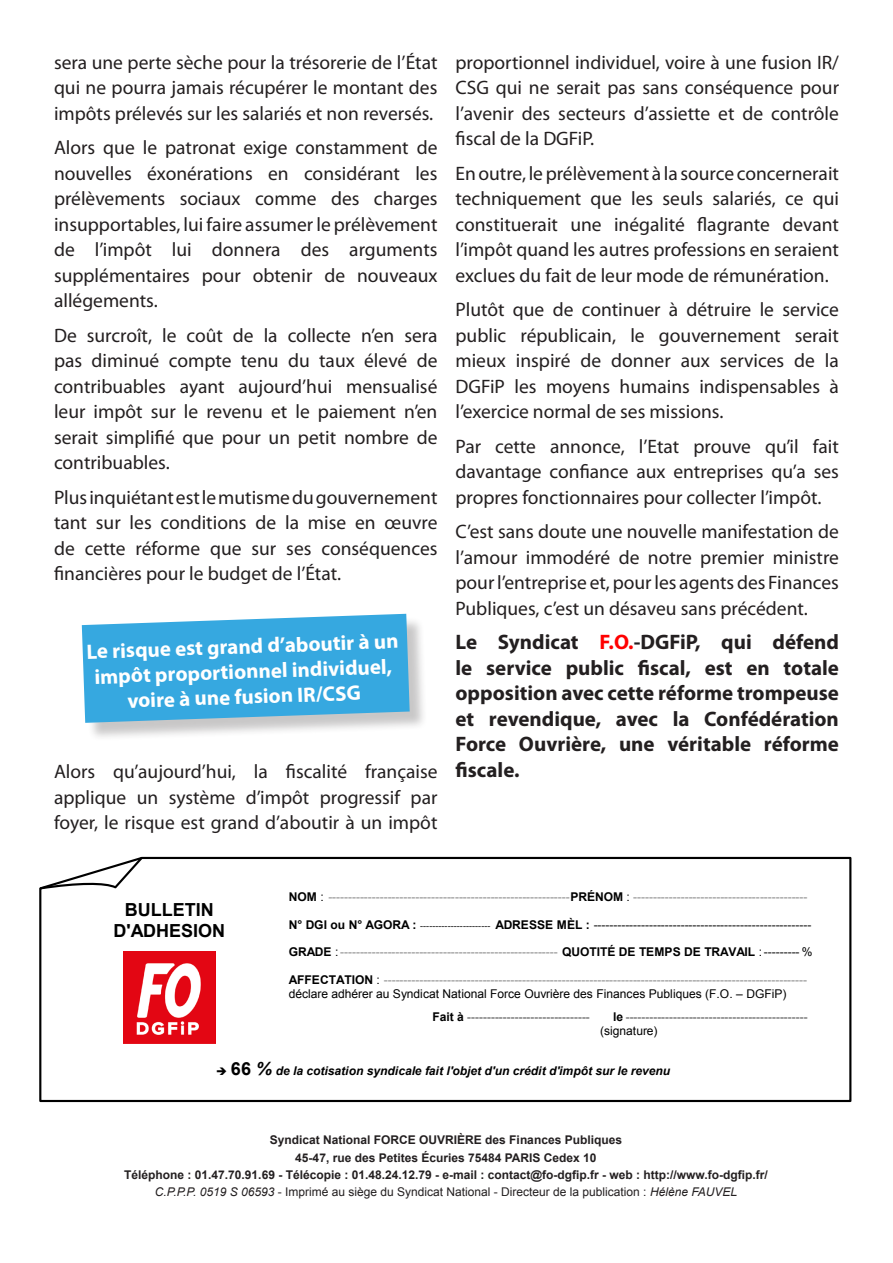
<style>
.page{position:relative;width:893px;height:1263px;background:#fff}
.page>*{position:absolute;margin:0;border:0;box-sizing:border-box;transform-origin:0 0}
.t1{font:700 21px/25.5px "Myriad Pro";color:#231f20;text-align:justify}
.Body_Text{font:700 21px/25.2px "Myriad Pro";color:#fff;text-align:center}
.Body_Text_2{font:19.5px/25.5px "Myriad Pro";color:#231f20;text-align:justify}
.t2{font:700 18px/20.7px "Arial";color:#000;text-align:center}
.t3{font:12px/14.1px "Arial";letter-spacing:-.005em;color:#808080}
.Titre_2{font:700 12px "Arial";color:#231f20}
.t4{font:12px "Arial";color:#000}
.t5{font:700 12px/13.8px "Arial";letter-spacing:.005em;color:#808080}
.t6{font:12px "Arial";color:#231f20}
.t7{font:italic 700 12px "Arial";color:#000}
.Titre_3{font:700 12px "Arial";color:#231f20}
.s1{color:#f00}
.s2{font-weight:700;color:#000}
.s3{color:#000}
.s4{font-weight:700}
.s5{font-size:9px}
.s6{font-weight:400;color:#000}
.s7{font-style:normal;font-size:18px}
.s8{font-size:18px}
.s9{font-style:italic}
</style>
<div class="page">
<div style="left:85px;top:616px;width:343px;height:125px;background:#231f20;opacity:.25"></div>
<svg style="left:82px;top:614px;width:328px;height:109px"></svg>
<svg style="left:39px;top:857px;width:813px;height:246px"></svg>
<svg style="left:39px;top:857px;width:106px;height:34px"></svg>
<img style="left:123px;top:951px;width:92px;height:92px">
<p class="Body_Text_2" style="left:54px;top:49px;width:385px">sera une perte sèche pour la trésorerie de l’État qui ne pourra jamais récupérer le montant des impôts prélevés sur les salariés et non reversés.</p>
<p class="Body_Text_2" style="left:54px;top:135px;width:385px">Alors que le patronat exige constamment de nouvelles éxonérations en considérant les prélèvements sociaux comme des charges insupportables, lui faire assumer le prélèvement de l’impôt lui donnera des arguments supplémentaires pour obtenir de nouveaux allégements.</p>
<p class="Body_Text_2" style="left:54px;top:322px;width:385px">De surcroît, le coût de la collecte n’en sera pas diminué compte tenu du taux élevé de contribuables ayant aujourd’hui mensualisé leur impôt sur le revenu et le paiement n’en serait simplifié que pour un petit nombre de contribuables.</p>
<p class="Body_Text_2" style="left:54px;top:484px;width:385px">Plus inquiétant est le mutisme du gouvernement tant sur les conditions de la mise en œuvre de cette réforme que sur ses conséquences financières pour le budget de l’État.</p>
<p class="Body_Text" style="left:86px;top:638px;width:314px;rotate:-2deg">Le risque est grand d’aboutir à un impôt proportionnel individuel, voire à une fusion IR/CSG</p>
<p class="Body_Text_2" style="left:54px;top:759px;width:385px">Alors qu’aujourd’hui, la fiscalité française applique un système d’impôt progressif par foyer, le risque est grand d’aboutir à un impôt</p>
<p class="Body_Text_2" style="left:455px;top:49px;width:385px">proportionnel individuel, voire à une fusion IR/ CSG qui ne serait pas sans conséquence pour l’avenir des secteurs d’assiette et de contrôle fiscal de la DGFiP.</p>
<p class="Body_Text_2" style="left:455px;top:160px;width:385px">En outre, le prélèvement à la source concernerait techniquement que les seuls salariés, ce qui constituerait une inégalité flagrante devant l’impôt quand les autres professions en seraient exclues du fait de leur mode de rémunération.</p>
<p class="Body_Text_2" style="left:455px;top:297px;width:385px">Plutôt que de continuer à détruire le service public républicain, le gouvernement serait mieux inspiré de donner aux services de la DGFiP les moyens humains indispensables à l’exercice normal de ses missions.</p>
<p class="Body_Text_2" style="left:455px;top:433px;width:385px">Par cette annonce, l’Etat prouve qu’il fait davantage confiance aux entreprises qu’a ses propres fonctionnaires pour collecter l’impôt.</p>
<p class="Body_Text_2" style="left:455px;top:519px;width:385px">C’est sans doute une nouvelle manifestation de l’amour immodéré de notre premier ministre pour l’entreprise et, pour les agents des Finances Publiques, c’est un désaveu sans précédent.</p>
<p class="t1" style="left:455px;top:629px;width:385px">Le Syndicat <span class="s1">F.O.</span>-DGFiP, qui défend le service public fiscal, est en totale opposition avec cette réforme trompeuse et revendique, avec la Confédération Force Ouvrière, une véritable réforme fiscale.</p>
<p class="t3" style="left:289px;top:890px;width:520px"><span class="s2">NOM</span> <span class="s3">:</span> -------------------------------------------------------------<span class="s2">PRÉNOM</span> <span class="s3">:</span> --------------------------------------------</p>
<p class="t4" style="left:289px;top:917px;width:524px"><span class="s4">N° DGI ou N° AGORA :</span> <span class="s5">-----------------------</span> <span class="s4">ADRESSE MÈL :</span> -------------------------------------------------------</p>
<p class="t3" style="left:289px;top:945px;width:525px"><span class="s2">GRADE</span> <span class="s3">:</span> ------------------------------------------------------- <span class="s2">QUOTITÉ DE TEMPS DE TRAVAIL</span> <span class="s3">: --------- %</span></p>
<p class="t3" style="left:289px;top:973px;width:520px"><span class="s2">AFFECTATION</span> <span class="s3">:</span> ----------------------------------------------------------------------------------------------------------- <span class="s3">déclare adhérer au Syndicat National Force Ouvrière des Finances Publiques (F.O. – DGFiP)</span></p>
<p class="t5" style="left:432px;top:1010px;width:159px"><span class="s3">Fait à</span> -------------------------------</p>
<p class="t5" style="left:600px;top:1010px;width:209px;text-indent:13px"><span class="s3">le</span> ---------------------------------------------- <span class="s6">(signature)</span></p>
<p class="t7" style="left:216px;top:1063px;width:456px">➔ <span class="s7">66</span> <span class="s8">%</span> de la cotisation syndicale fait l'objet d'un crédit d'impôt sur le revenu</p>
<p class="t2" style="left:113px;top:900px;width:113px">BULLETIN<br>D'ADHESION</p>
<p class="Titre_3" style="left:270px;top:1132px;width:354px">Syndicat National FORCE OUVRIÈRE des Finances Publiques</p>
<p class="Titre_2" style="left:295px;top:1149px;width:303px">45-47, rue des Petites Écuries 75484 PARIS Cedex 10</p>
<p class="Titre_2" style="left:124px;top:1166px;width:645px">Téléphone : 01.47.70.91.69 - Télécopie : 01.48.24.12.79 - e-mail : contact@fo-dgfip.fr - web : http://www.fo-dgfip.fr/</p>
<p class="t6" style="left:155px;top:1184px;width:584px"><span class="s9">C.P.P.P. 0519 S 06593</span> - Imprimé au siège du Syndicat National - Directeur de la publication : <span class="s9">Hélène FAUVEL</span></p>
</div>
